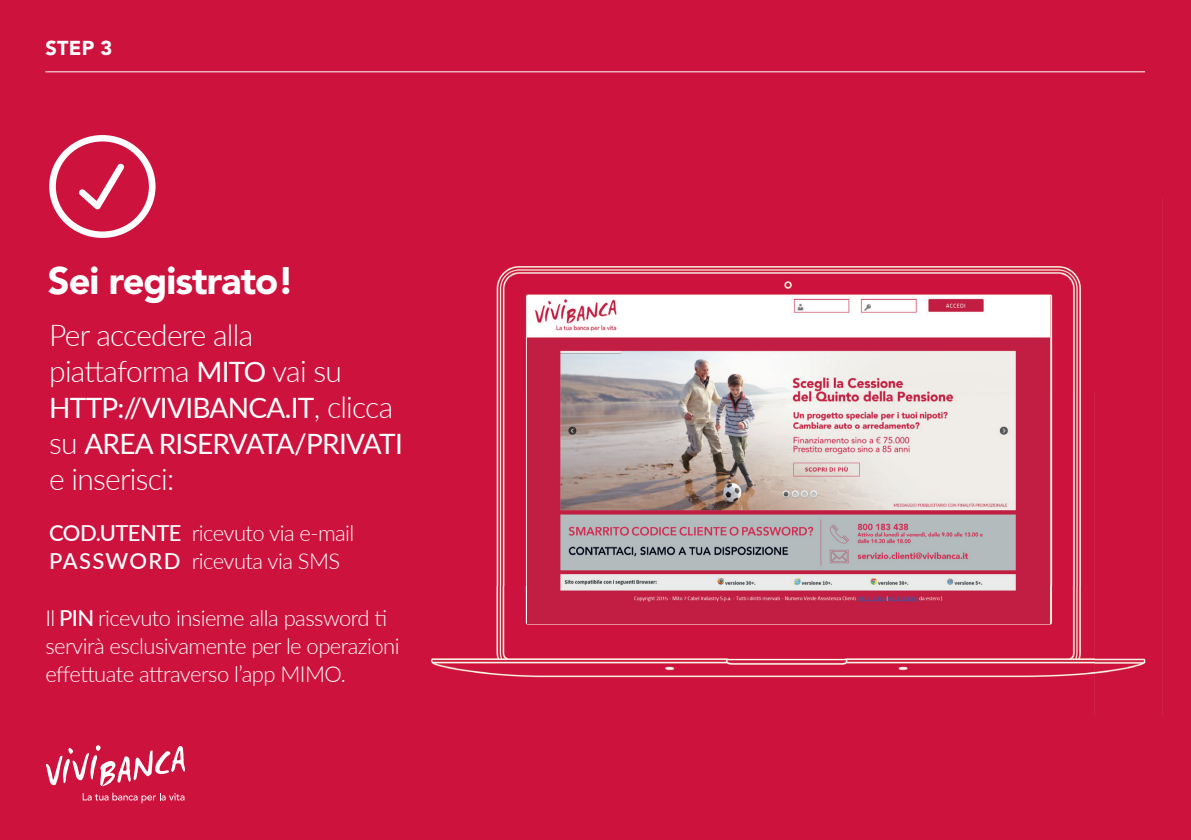
<style>
.page{position:relative;width:1191px;height:840px;background:#fff}
.page>*{position:absolute;margin:0;border:0;box-sizing:border-box;transform-origin:0 0}
.t1{font:900 38px "Avenir LT Std";letter-spacing:-.025em;color:#fff}
.t2{font:300 30px/36px "Lato";letter-spacing:-.025em;color:#fff}
.t3{font:28px/36px "Lato";letter-spacing:-.025em;color:#fff}
.t4{font:300 22px/28px "Lato";letter-spacing:-.025em;color:#fff}
.t5{font:500 22px/28px "Lato";letter-spacing:-.01em;color:#fff}
.t6{font:900 20px "Avenir LT Std";color:#fff}
.s1{font-weight:400;font-size:28px}
.s2{font-weight:300;font-size:30px}
.s3{font-weight:500}
</style>
<div class="page">
<div style="left:0;top:0;width:1191px;height:839px;background:#cd123d"></div>
<svg style="left:46px;top:745px;width:139px;height:41px"></svg>
<svg style="left:83px;top:792px;width:101px;height:10px"></svg>
<svg style="left:49px;top:135px;width:106px;height:103px"></svg>
<img style="left:431px;top:266px;width:715px;height:449px">
<img style="left:528px;top:296px;width:521px;height:327px">
<hr style="left:45px;top:71px;width:1100px;height:1px;background:#fff">
<p class="t6" style="left:45px;top:36px;width:68px">STEP 3</p>
<h1 class="t1" style="left:48px;top:258px;width:248px">Sei registrato!</h1>
<h2 class="t2" style="left:49px;top:315px;width:294px">Per accedere alla piattaforma <span class="s1">MITO</span> vai su</h2>
<p class="t3" style="left:49px;top:388px;width:355px">HTTP://VIVIBANCA.IT<span class="s2">, clicca su</span> AREA RISERVATA/PRIVATI</p>
<h2 class="t2" style="left:49px;top:459px;width:127px">e inserisci:</h2>
<p class="t5" style="left:49px;top:518px;width:134px">COD.UTENTE<br>PASSWORD</p>
<p class="t4" style="left:192px;top:518px;width:164px">ricevuto via e-mail ricevuta via SMS</p>
<p class="t4" style="left:45px;top:602px;width:356px">Il <span class="s3">PIN</span> ricevuto insieme alla password ti servirà esclusivamente per le operazioni effettuate attraverso l’app MIMO.</p>
</div>
